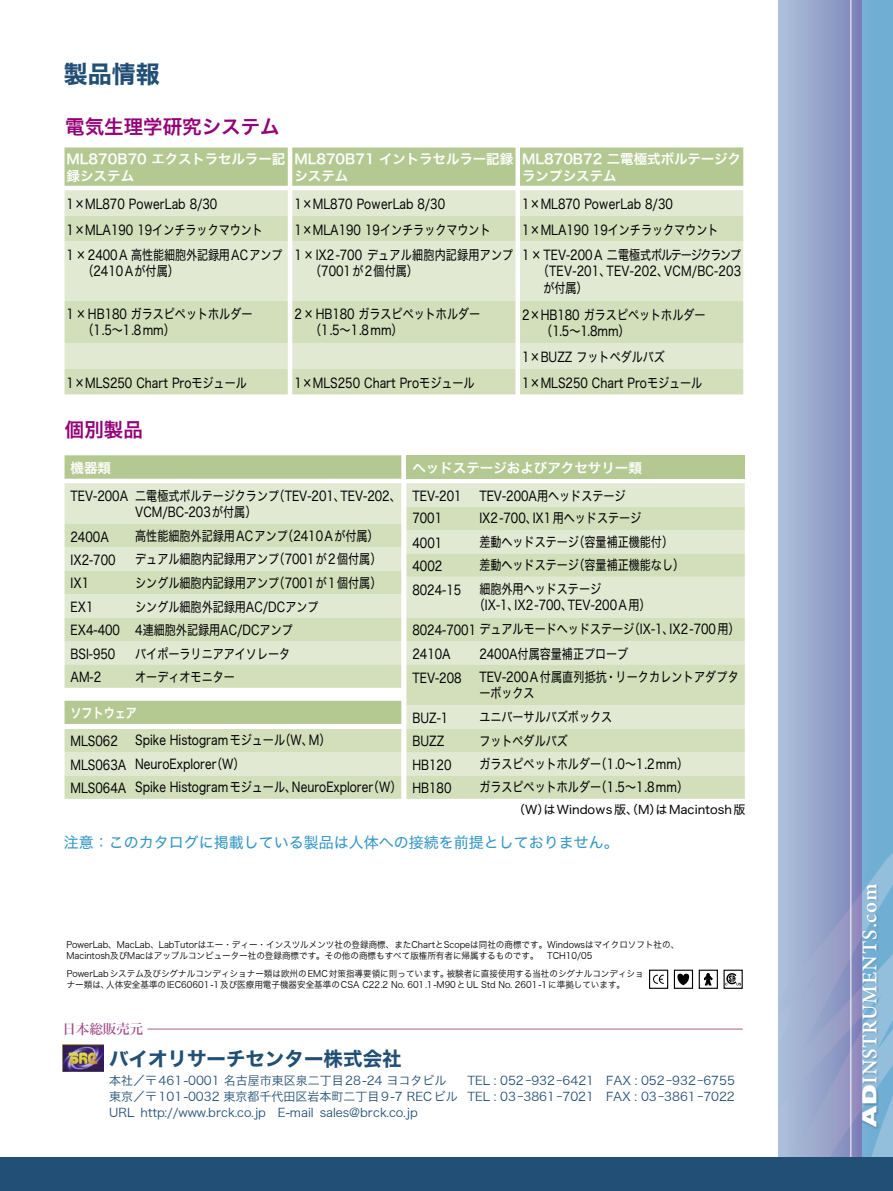
<style>
.page{position:relative;width:893px;height:1191px;background:#fff}
.page>*{position:absolute;margin:0;border:0;box-sizing:border-box;transform-origin:0 0}
.大見出し{font:24px "Hiragino Kaku W7 90 msp RKSJ H";color:#214f75}
.t1{font:600 21px "Minion Pro";letter-spacing:.045em;color:#fff}
.本文{font:19.5px "Hiragino Kaku W7 90 msp RKSJ H";color:#214f75}
.見出し{font:19.5px "Hiragino Kaku W6 90 msp RKSJ H";color:#930078}
.Table_Text2{font:15px "Hiragino Kaku W4 90 msp RKSJ H";color:#3295c6}
.本文-2{font:13.5px/16.2px "Hiragino Kaku W4 90 msp RKSJ H";color:#000;scale:.82 1}
.Table_Text2-2{font:13.5px "Hiragino Kaku W4 90 msp RKSJ H";color:#000;scale:.82 1}
.Table_Text{font:13.5px/16.2px "Hiragino Kaku W4 90 msp RKSJ H";color:#000;scale:.82 1}
.製品{font:13.5px/16.2px "Hiragino Kaku W6 90 msp RKSJ H";color:#fff}
.本文-3{font:13.5px/16.2px "Hiragino Kaku W4 90 msp RKSJ H";letter-spacing:.02em;color:#000;scale:.82 1}
.本文-4{font:13.5px "Hiragino Min W5 90 msp RKSJ H";color:#9e4987}
.製品-2{font:13.5px "Hiragino Kaku W6 90 msp RKSJ H";color:#fff;scale:.82 1}
.本文-5{font:12px "Hiragino Kaku W3 90 msp RKSJ H";color:#214f75}
.本文-6{font:12px "Hiragino Kaku W4 90 msp RKSJ H";color:#000}
.本文-7{font:9px/11.7px "Hiragino Kaku W3 90 msp RKSJ H";color:#000;scale:.95 1}
.s1{font-family:"Hiragino Kaku W3 90 ms RKSJ H"}
.s2{font-family:"Univers LT Std X Black Ex";font-weight:400;font-size:19.5px}
</style>
<div class="page">
<div style="left:778px;top:0;width:115px;height:1191px;background:#70aed4"></div>
<img style="left:861px;top:853px;width:32px;height:304px">
<div style="left:778px;top:0;width:83px;height:1191px;background:linear-gradient(to right,#adc3db,#8185b9)"></div>
<hr style="left:850px;top:0;width:1px;height:1191px;background:#fff">
<div style="left:0;top:1157px;width:893px;height:34px;background:#214f75"></div>
<div style="left:861px;top:883px;width:19px;height:247px;background:#000;opacity:.2"></div>
<svg style="left:653px;top:974px;width:11px;height:10px"></svg>
<div style="left:649px;top:969px;width:19px;height:19px;border:1px solid #000"></div>
<svg style="left:704px;top:973px;width:8px;height:12px"></svg>
<div style="left:699px;top:969px;width:19px;height:19px;border:1px solid #000"></div>
<svg style="left:725px;top:973px;width:16px;height:12px"></svg>
<svg style="left:677px;top:973px;width:12px;height:12px"></svg>
<div style="left:674px;top:969px;width:19px;height:19px;border:1px solid #000"></div>
<hr style="left:147px;top:1028px;width:596px;height:1px;background:#c693b7">
<img style="left:62px;top:1044px;width:41px;height:27px">
<div style="left:65px;top:147px;width:678px;height:39px;background:#b4c992"></div>
<div style="left:65px;top:190px;width:678px;height:26px;background:#e1e9d2"></div>
<svg style="left:65px;top:216px;width:678px;height:178px;fill:#d3debb"></svg>
<div style="left:406px;top:455px;width:339px;height:24px;background:#b4c992"></div>
<div style="left:406px;top:483px;width:339px;height:23px;background:#e1e9d2"></div>
<svg style="left:406px;top:506px;width:339px;height:293px;fill:#d3debb"></svg>
<svg style="left:65px;top:455px;width:336px;height:24px;fill:#b4c992"></svg>
<div style="left:65px;top:483px;width:336px;height:41px;background:#e1e9d2"></div>
<svg style="left:65px;top:524px;width:336px;height:275px;fill:#d3debb"></svg>
<hr style="left:65px;top:724px;width:336px;height:4px;background:#fff">
<p class="大見出し" style="left:64px;top:62px;width:98px">製品情報</p>
<p class="見出し" style="left:65px;top:116px;width:216px">電気生理学研究システム</p>
<p class="製品" style="left:67px;top:152px;width:220px">ML870B70 エクストラセルラー記録システム</p>
<p class="製品" style="left:294px;top:152px;width:220px">ML870B71 イントラセルラー記録システム</p>
<p class="製品" style="left:522px;top:152px;width:220px">ML870B72 二電極式ボルテージクランプシステム</p>
<p class="Table_Text" style="left:67px;top:196px;width:185px">1×ML870 PowerLab 8/30</p>
<p class="Table_Text" style="left:294px;top:196px;width:185px">1×ML870 PowerLab 8/30</p>
<p class="Table_Text" style="left:522px;top:196px;width:185px">1×ML870 PowerLab 8/30</p>
<p class="Table_Text" style="left:67px;top:222px;width:241px">1×MLA190 19インチラックマウント</p>
<p class="Table_Text" style="left:294px;top:222px;width:241px">1×MLA190 19インチラックマウント</p>
<p class="Table_Text" style="left:522px;top:222px;width:241px">1×MLA190 19インチラックマウント</p>
<p class="本文-2" style="left:82px;top:247px;width:245px;text-indent:-16px">1× 2400A 高性能細胞外記録用ACアンプ（2410Aが付属）</p>
<p class="本文-3" style="left:310px;top:247px;width:249px;text-indent:-16px">1× IX2-700 デュアル細胞内記録用アンプ（7001が2個付属）</p>
<p class="本文-2" style="left:522px;top:247px;width:269px">1× TEV-200A 二電極式ボルテージクランプ</p>
<p class="本文-2" style="left:538px;top:263px;width:249px">（TEV-201、TEV-202、VCM/BC-203</p>
<p class="本文-2" style="left:543px;top:280px;width:55px">が付属）</p>
<p class="本文-2" style="left:82px;top:306px;width:209px;text-indent:-16px">1× HB180 ガラスピペットホルダー（1.5～1.8mm）</p>
<p class="本文-2" style="left:310px;top:306px;width:209px;text-indent:-16px">2× HB180 ガラスピペットホルダー（1.5～1.8mm）</p>
<p class="Table_Text" style="left:541px;top:307px;width:202px;text-indent:-19px">2×HB180 ガラスピペットホルダー（1.5～1.8mm）</p>
<p class="Table_Text" style="left:522px;top:349px;width:176px">1×BUZZ フットペダルバズ</p>
<p class="Table_Text" style="left:67px;top:375px;width:221px">1×MLS250 Chart Proモジュール</p>
<p class="Table_Text" style="left:294px;top:375px;width:221px">1×MLS250 Chart Proモジュール</p>
<p class="Table_Text" style="left:522px;top:375px;width:221px">1×MLS250 Chart Proモジュール</p>
<p class="見出し" style="left:65px;top:420px;width:79px">個別製品</p>
<p class="製品" style="left:71px;top:460px;width:42px">機器類</p>
<p class="Table_Text2-2" style="left:71px;top:489px;width:72px">TEV-200A</p>
<p class="本文-2" style="left:135px;top:488px;width:325px">二電極式ボルテージクランプ（TEV-201、TEV-202、<br>VCM/BC-203が付属）</p>
<p class="Table_Text2-2" style="left:71px;top:530px;width:48px">2400A</p>
<p class="本文-2" style="left:135px;top:528px;width:298px">高性能細胞外記録用ACアンプ（2410Aが付属）</p>
<p class="Table_Text2-2" style="left:71px;top:553px;width:56px">IX2-700</p>
<p class="本文-2" style="left:135px;top:551px;width:302px">デュアル細胞内記録用アンプ（7001が2個付属）</p>
<p class="Table_Text2-2" style="left:71px;top:576px;width:24px">IX1</p>
<p class="本文-2" style="left:135px;top:575px;width:302px">シングル細胞内記録用アンプ（7001が1個付属）</p>
<p class="Table_Text2-2" style="left:71px;top:600px;width:30px">EX1</p>
<p class="Table_Text2-2" style="left:135px;top:600px;width:225px">シングル細胞外記録用AC/DCアンプ</p>
<p class="Table_Text2-2" style="left:71px;top:623px;width:62px">EX4-400</p>
<p class="Table_Text2-2" style="left:135px;top:623px;width:194px">4連細胞外記録用AC/DCアンプ</p>
<p class="Table_Text2-2" style="left:71px;top:646px;width:56px">BSI-950</p>
<p class="Table_Text2-2" style="left:135px;top:646px;width:190px">バイポーラリニアアイソレータ</p>
<p class="Table_Text2-2" style="left:71px;top:670px;width:39px">AM-2</p>
<p class="Table_Text2-2" style="left:135px;top:670px;width:123px">オーディオモニター</p>
<p class="製品-2" style="left:71px;top:706px;width:82px">ソフトウェア</p>
<p class="Table_Text2-2" style="left:71px;top:734px;width:59px">MLS062</p>
<p class="本文-2" style="left:135px;top:733px;width:240px">Spike Histogramモジュール（W、M）</p>
<p class="Table_Text2-2" style="left:71px;top:757px;width:69px">MLS063A</p>
<p class="本文-2" style="left:135px;top:756px;width:135px">NeuroExplorer（W）</p>
<p class="Table_Text2-2" style="left:71px;top:781px;width:69px">MLS064A</p>
<p class="本文-2" style="left:135px;top:779px;width:326px">Spike Histogramモジュール、NeuroExplorer（W）</p>
<p class="製品" style="left:412px;top:460px;width:231px">ヘッドステージおよびアクセサリー類</p>
<p class="Table_Text2-2" style="left:412px;top:489px;width:61px">TEV-201</p>
<p class="Table_Text2-2" style="left:479px;top:489px;width:180px">TEV-200A用ヘッドステージ</p>
<p class="本文-2" style="left:412px;top:511px;width:38px">7001</p>
<p class="本文-2" style="left:479px;top:511px;width:199px">IX2-700、IX1用ヘッドステージ</p>
<p class="Table_Text2-2" style="left:412px;top:535px;width:38px">4001</p>
<p class="本文-2" style="left:479px;top:534px;width:238px">差動ヘッドステージ（容量補正機能付）</p>
<p class="Table_Text2-2" style="left:412px;top:559px;width:38px">4002</p>
<p class="本文-2" style="left:479px;top:557px;width:251px">差動ヘッドステージ（容量補正機能なし）</p>
<p class="Table_Text2-2" style="left:412px;top:583px;width:61px">8024-15</p>
<p class="本文-2" style="left:479px;top:581px;width:150px">細胞外用ヘッドステージ</p>
<p class="本文-2" style="left:474px;top:598px;width:217px">（IX-1、IX2-700、TEV-200A用）</p>
<p class="Table_Text2-2" style="left:412px;top:622px;width:400px">8024-7001 デュアルモードヘッドステージ（IX-1、IX2-700用）</p>
<p class="Table_Text2-2" style="left:412px;top:646px;width:48px">2410A</p>
<p class="Table_Text2-2" style="left:479px;top:646px;width:183px">2400A付属容量補正プローブ</p>
<p class="Table_Text2-2" style="left:412px;top:670px;width:61px">TEV-208</p>
<p class="本文-2" style="left:479px;top:669px;width:318px">TEV-200A付属直列抵抗・リークカレントアダプターボックス</p>
<p class="Table_Text2-2" style="left:412px;top:711px;width:45px">BUZ-1</p>
<p class="本文-2" style="left:479px;top:709px;width:163px">ユニバーサルバズボックス</p>
<p class="Table_Text2-2" style="left:412px;top:734px;width:40px">BUZZ</p>
<p class="Table_Text2-2" style="left:479px;top:734px;width:110px">フットペダルバズ</p>
<p class="Table_Text2-2" style="left:412px;top:757px;width:49px">HB120</p>
<p class="本文-2" style="left:479px;top:756px;width:256px">ガラスピペットホルダー（1.0～1.2mm）</p>
<p class="Table_Text2-2" style="left:412px;top:781px;width:49px">HB180</p>
<p class="本文-2" style="left:479px;top:779px;width:256px">ガラスピペットホルダー（1.5～1.8mm）</p>
<p class="本文-6" style="left:513px;top:803px;width:234px">（W）はWindows版、（M）はMacintosh版</p>
<p class="Table_Text2" style="left:64px;top:835px;width:557px">注意：このカタログに掲載している製品は人体への接続を前提としておりません。</p>
<p class="本文-7" style="left:66px;top:938px;width:647px">PowerLab、MacLab、LabTutorはエー・ディー・インスツルメンツ社の登録商標、またChartとScopeは同社の商標です。Windowsはマイクロソフト社の、<br>Macintosh及びMacはアップルコンピューター社の登録商標です。その他の商標もすべて版権所有者に帰属するものです。 TCH10/05</p>
<p class="本文-7" style="left:67px;top:967px;width:609px">PowerLabシステム及びシグナルコンディショナー類は欧州のEMC対策指導要領に則っています。被験者に直接使用する当社のシグナルコンディショナー類は、人体安全基準のIEC60601-1及び医療用電子機器安全基準のCSA C22.2 No. 601.1-M90とUL Std No. 2601-1に準拠しています。</p>
<p class="本文-4" style="left:62px;top:1022px;width:82px">日本総販売元</p>
<p class="本文" style="left:109px;top:1048px;width:294px">バイオリサーチセンター株式会社</p>
<p class="本文-5" style="left:109px;top:1074px;width:339px">本社／〒461-0001 名古屋市東区泉二丁目28-24 ヨコタビル</p>
<p class="本文-5" style="left:467px;top:1074px;width:269px">TEL : 052<span class="s1">-</span>932<span class="s1">-</span>6421　FAX : 052<span class="s1">-</span>932<span class="s1">-</span>6755</p>
<p class="本文-5" style="left:109px;top:1090px;width:627px">東京／〒101-0032 東京都千代田区岩本町二丁目9-7 RECビル TEL : 03<span class="s1">-</span>3861<span class="s1">-</span>7021　FAX : 03<span class="s1">-</span>3861<span class="s1">-</span>7022</p>
<p class="本文-5" style="left:109px;top:1106px;width:310px">URL http://www.brck.co.jp　E-mail sales@brck.co.jp</p>
<p class="t1" style="left:857px;top:1127px;width:245px;rotate:-90deg"><span class="s2">AD</span>INSTRUMENTS.com</p>
</div>
